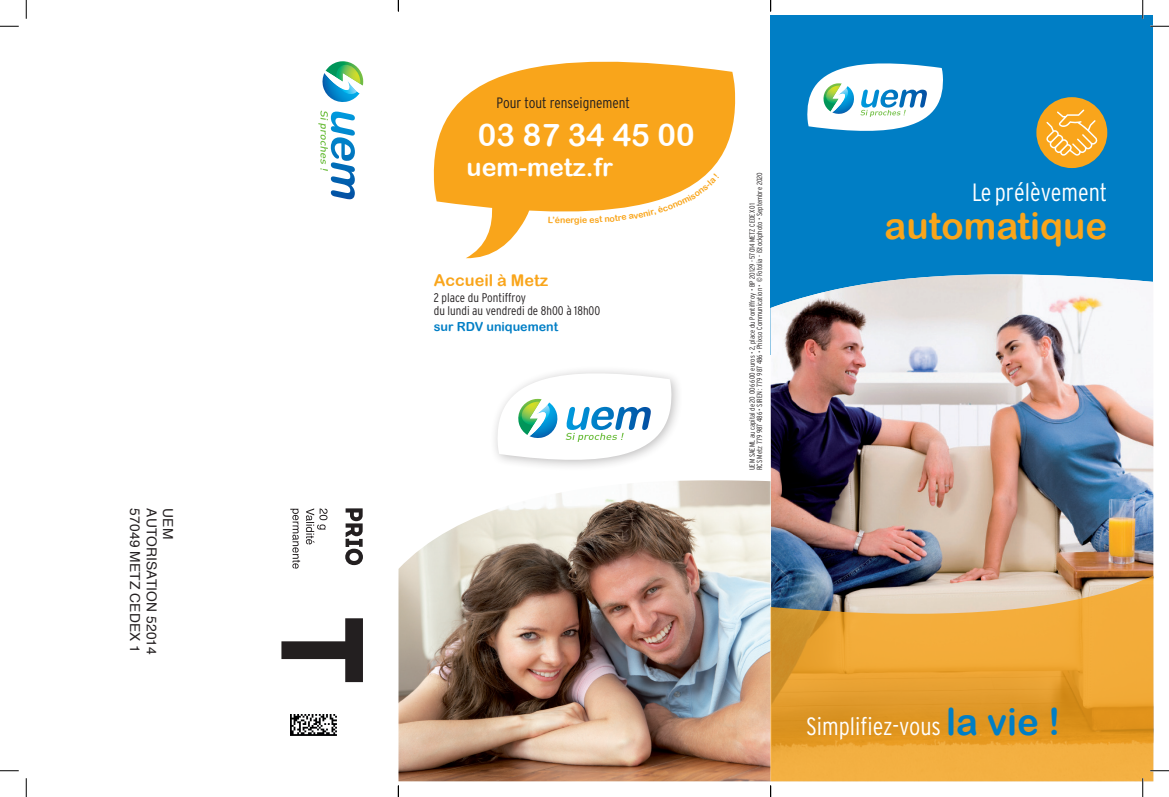
<style>
.page{position:relative;width:1169px;height:797px;background:#fff}
.page>*{position:absolute;margin:0;border:0;box-sizing:border-box;transform-origin:0 0}
.t1{font:37.5px "Arial Rounded MT Bold";color:#f9a51b}
.t2{font:31.25px "Arial Rounded MT Bold";color:#fff}
.t3{font:300 condensed 25px "Interstate";color:#fff}
.t4{font:25px "Arial Rounded MT Bold";color:#fff}
.t5{font:16.25px "Arial Rounded MT Bold";color:#f9a51b}
.t6{font:300 condensed 15px "Interstate";color:#231f20}
.t7{font:13.75px "Helvetica";letter-spacing:.01em;color:#231f20}
.t8{font:300 condensed 12.5px/12.5px "Interstate";color:#231f20}
.t9{font:12.5px "Arial Rounded MT Bold";color:#007ec5}
.t10{font:8.75px "Arial Rounded MT Bold";color:#f9a51b}
.t11{font:300 condensed 7.5px/7.5px "Interstate";color:#231f20}
.s1{font-family:"Arial Rounded MT Bold";font-weight:400;font-stretch:normal;font-size:37.5px;color:#007ec5}
</style>
<div class="page">
<svg style="left:318px;top:61px;width:46px;height:139px"></svg>
<svg style="left:281px;top:618px;width:82px;height:64px"></svg>
<svg style="left:290px;top:508px;width:10px;height:60px"></svg>
<svg style="left:306px;top:508px;width:21px;height:36px"></svg>
<svg style="left:345px;top:508px;width:18px;height:57px"></svg>
<img style="left:290px;top:714px;width:46px;height:21px">
<img style="left:398px;top:480px;width:372px;height:301px">
<svg style="left:466px;top:215px;width:62px;height:43px"></svg>
<svg style="left:433px;top:61px;width:303px;height:154px;background:#f9b23d"></svg>
<div style="left:489px;top:365px;width:194px;height:107px;background:#231f20;opacity:.3"></div>
<svg style="left:496px;top:371px;width:177px;height:91px"></svg>
<div style="left:770px;top:16px;width:383px;height:339px;background:#007ec5"></div>
<svg style="left:807px;top:63px;width:136px;height:68px"></svg>
<img style="left:770px;top:274px;width:383px;height:301px">
<svg style="left:770px;top:575px;width:383px;height:206px;background:#e0a343"></svg>
<div style="left:1036px;top:97px;width:71px;height:71px;background:#f9a51b;border-radius:50%"></div>
<svg style="left:1046px;top:109px;width:51px;height:47px"></svg>
<svg style="left:0;top:25px;width:19px;height:2px"></svg>
<svg style="left:1150px;top:25px;width:19px;height:2px"></svg>
<svg style="left:0;top:770px;width:19px;height:1px"></svg>
<svg style="left:1150px;top:770px;width:19px;height:1px"></svg>
<svg style="left:25px;top:0;width:2px;height:19px"></svg>
<svg style="left:25px;top:778px;width:2px;height:19px"></svg>
<svg style="left:1142px;top:0;width:1px;height:19px"></svg>
<svg style="left:1142px;top:778px;width:1px;height:19px"></svg>
<svg style="left:398px;top:785px;width:1px;height:12px"></svg>
<svg style="left:770px;top:785px;width:1px;height:12px"></svg>
<svg style="left:574px;top:173px;width:145px;height:42px"></svg>
<p class="t7" style="left:146px;top:508px;width:146px;rotate:90deg">57049 METZ CEDEX 1</p>
<p class="t7" style="left:162px;top:508px;width:148px;rotate:90deg">AUTORISATION 52014</p>
<p class="t7" style="left:179px;top:508px;width:32px;rotate:90deg">UEM</p>
<p class="t6" style="left:496px;top:95px;width:135px">Pour tout renseignement</p>
<p class="t2" style="left:478px;top:116px;width:218px">03 87 34 45 00</p>
<p class="t4" style="left:466px;top:152px;width:148px">uem-metz.fr</p>
<p class="t10" style="left:565px;top:215px;width:11px">er</p>
<p class="t5" style="left:434px;top:271px;width:116px">Accueil à Metz</p>
<p class="t8" style="left:434px;top:291px;width:168px">2 place du Pontiffroy<br>du lundi au vendredi de 8h00 à 18h00</p>
<p class="t9" style="left:434px;top:319px;width:126px">sur RDV uniquement</p>
<p class="t11" style="left:748px;top:470px;width:299px;rotate:-90deg">UEM SAEML au capital de 20 006 600 euros • 2, place du Pontiffroy • BP 20129 - 57014 METZ CEDEX 01<br>RCS Metz 779 987 486 • SIREN : 779 987 486 • Phixso Communication • © Fotolia - iStockphoto • Septembre 2020</p>
<p class="t3" style="left:972px;top:178px;width:137px">Le prélèvement</p>
<p class="t1" style="left:884px;top:203px;width:224px">automatique</p>
<p class="t3" style="left:806px;top:712px;width:256px">Simplifiez-vous <span class="s1">la vie !</span></p>
</div>
